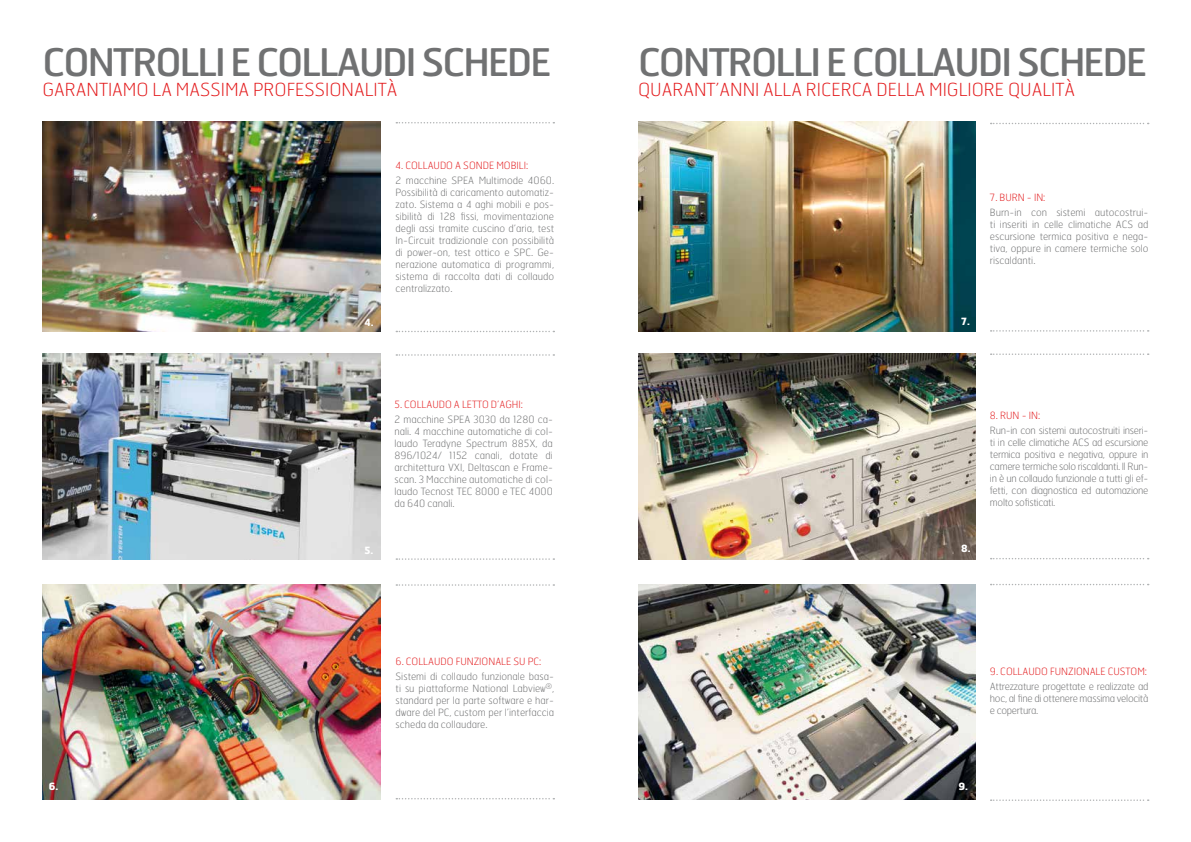
<style>
.page{position:relative;width:1191px;height:842px;background:#fff}
.page>*{position:absolute;margin:0;border:0;box-sizing:border-box;transform-origin:0 0}
.t1{font:38px "Hermes";letter-spacing:-.05em;color:#707172}
.t2{font:100 18px "Hermes";color:#e31b1d}
.t3{font:100 10px/12px "Hermes";color:#707172;text-align:justify}
.t4{font:100 10px "Hermes";color:#e31b1d}
.t5{font:700 10px "Hermes";color:#fff}
</style>
<div class="page">
<img style="left:43px;top:122px;width:337px;height:209px">
<img style="left:43px;top:584px;width:337px;height:215px">
<svg style="left:396px;top:122px;width:158px;height:1px"></svg>
<svg style="left:396px;top:584px;width:158px;height:2px"></svg>
<svg style="left:396px;top:331px;width:158px;height:1px"></svg>
<svg style="left:396px;top:798px;width:158px;height:1px"></svg>
<img style="left:638px;top:584px;width:337px;height:215px">
<img style="left:638px;top:122px;width:337px;height:209px">
<svg style="left:990px;top:123px;width:158px;height:1px"></svg>
<svg style="left:990px;top:799px;width:158px;height:2px"></svg>
<svg style="left:990px;top:584px;width:158px;height:1px"></svg>
<svg style="left:990px;top:330px;width:158px;height:2px"></svg>
<img style="left:43px;top:353px;width:337px;height:207px">
<svg style="left:396px;top:558px;width:158px;height:2px"></svg>
<svg style="left:396px;top:354px;width:158px;height:2px"></svg>
<svg style="left:990px;top:558px;width:158px;height:1px"></svg>
<img style="left:638px;top:353px;width:337px;height:207px">
<svg style="left:990px;top:353px;width:158px;height:2px"></svg>
<h1 class="t1" style="left:43px;top:37px;width:510px">CONTROLLI E COLLAUDI SCHEDE</h1>
<h2 class="t2" style="left:43px;top:78px;width:356px">GARANTIAMO LA MASSIMA PROFESSIONALITÀ</h2>
<p class="t5" style="left:49px;top:779px;width:11px">6.</p>
<p class="t5" style="left:364px;top:315px;width:11px">4.</p>
<p class="t4" style="left:395px;top:159px;width:134px">4. COLLAUDO A SONDE MOBILI:</p>
<p class="t3" style="left:395px;top:174px;width:160px">2 macchine SPEA Multimode 4060.<br>Possibilità di caricamento automatiz&shy;zato. Sistema a 4 aghi mobili e pos&shy;sibilità di 128 fissi, movimentazione degli assi tramite cuscino d’aria, test In-Circuit tradizionale con possibilità di power-on, test ottico e SPC. Ge&shy;nerazione automatica di programmi, sistema di raccolta dati di collaudo centralizzato.</p>
<p class="t5" style="left:364px;top:544px;width:10px">5.</p>
<p class="t4" style="left:394px;top:398px;width:130px">5. COLLAUDO A LETTO D’AGHI:</p>
<p class="t3" style="left:394px;top:413px;width:160px">2 macchine SPEA 3030 da 1280 ca&shy;nali. 4 macchine automatiche di col&shy;laudo Teradyne Spectrum 885X, da 896/1024/ 1152 canali, dotate di architettura VXI, Deltascan e Frame&shy;scan. 3 Macchine automatiche di col&shy;laudo Tecnost TEC 8000 e TEC 4000 da 640 canali.</p>
<p class="t4" style="left:395px;top:655px;width:147px">6. COLLAUDO FUNZIONALE SU PC:</p>
<p class="t3" style="left:395px;top:670px;width:160px">Sistemi di collaudo funzionale basa&shy;ti su piattaforme National Labview<sup>®</sup>, standard per la parte software e har&shy;dware del PC, custom per l’interfaccia scheda da collaudare.</p>
<h1 class="t1" style="left:638px;top:37px;width:510px">CONTROLLI E COLLAUDI SCHEDE</h1>
<h2 class="t2" style="left:638px;top:78px;width:438px">QUARANT’ANNI ALLA RICERCA DELLA MIGLIORE QUALITÀ</h2>
<p class="t4" style="left:990px;top:191px;width:57px">7. BURN - IN:</p>
<p class="t3" style="left:990px;top:206px;width:160px">Burn-in con sistemi autocostrui&shy;ti inseriti in celle climatiche ACS ad escursione termica positiva e nega&shy;tiva, oppure in camere termiche solo riscaldanti.</p>
<p class="t5" style="left:961px;top:315px;width:10px">7.</p>
<p class="t5" style="left:961px;top:542px;width:11px">8.</p>
<p class="t4" style="left:990px;top:409px;width:52px">8. RUN - IN:</p>
<p class="t3" style="left:990px;top:424px;width:160px">Run-in con sistemi autocostruiti inseri&shy;ti in celle climatiche ACS ad escursione termica positiva e negativa, oppure in camere termiche solo riscaldanti. Il Run&shy;in è un collaudo funzionale a tutti gli ef&shy;fetti, con diagnostica ed automazione molto sofisticati.</p>
<p class="t4" style="left:990px;top:665px;width:159px">9. COLLAUDO FUNZIONALE CUSTOM:</p>
<p class="t3" style="left:990px;top:680px;width:160px">Attrezzature progettate e realizzate ad hoc, al fine di ottenere massima velocità e copertura.</p>
<p class="t5" style="left:958px;top:779px;width:11px">9.</p>
</div>
